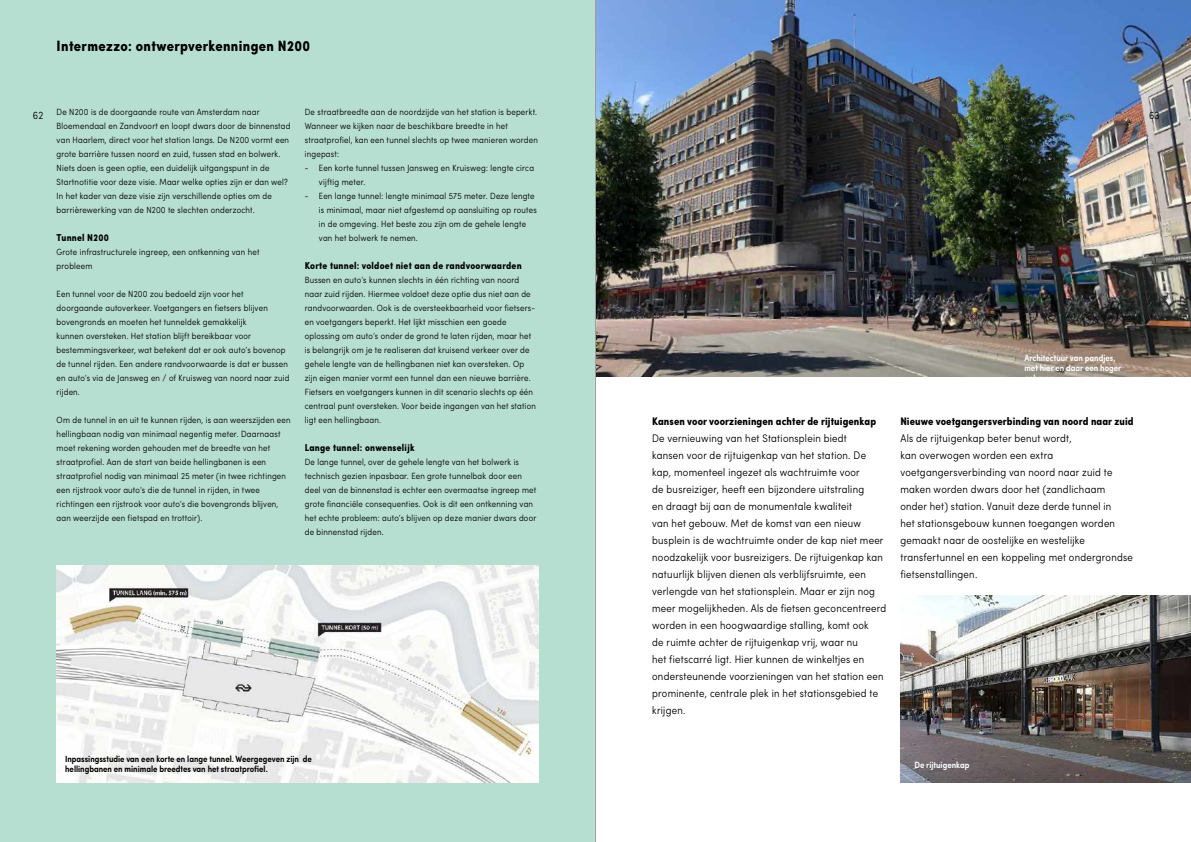
<style>
.page{position:relative;width:1191px;height:842px;background:#fff}
.page>*{position:absolute;margin:0;border:0;box-sizing:border-box;transform-origin:0 0}
.t1{font:700 condensed 15px "Sofia Pro";letter-spacing:.025em;color:#000}
.t2{font:300 condensed 11px/17px "Sofia Pro";letter-spacing:.025em;color:#000}
.t3{font:700 condensed 11px "Sofia Pro";letter-spacing:.01em;color:#000}
.t4{font:700 condensed 10px "Sofia Pro";letter-spacing:.025em;color:#000}
.t5{font:300 condensed 9px/14px "Sofia Pro";letter-spacing:.025em;color:#000}
.t6{font:600 condensed 9px/10px "Sofia Pro";color:#000}
.t7{font:600 condensed 9px/10px "Sofia Pro";color:#fff}
</style>
<div class="page">
<img style="left:596px;top:0;width:595px;height:377px">
<img style="left:900px;top:595px;width:291px;height:187px">
<div style="left:0;top:0;width:596px;height:842px;background:#b7dfd1"></div>
<img style="left:57px;top:565px;width:482px;height:217px">
<hr style="left:595px;top:0;width:1px;height:842px;background:#9c9e9f">
<h1 class="t1" style="left:57px;top:36px;width:255px">Intermezzo: ontwerpverkenningen N200</h1>
<p class="t5" style="left:57px;top:105px;width:235px">De N200 is de doorgaande route van Amsterdam naar Bloemendaal en Zandvoort en loopt dwars door de binnenstad van Haarlem, direct voor het station langs. De N200 vormt een grote barrière tussen noord en zuid, tussen stad en bolwerk.<br>Niets doen is geen optie, een duidelijk uitgangspunt in de Startnotitie voor deze visie. Maar welke opties zijn er dan wel?<br>In het kader van deze visie zijn verschillende opties om de barrièrewerking van de N200 te slechten onderzocht.</p>
<p class="t4" style="left:57px;top:231px;width:54px">Tunnel N200</p>
<p class="t5" style="left:57px;top:245px;width:204px">Grote infrastructurele ingreep, een ontkenning van het probleem</p>
<p class="t5" style="left:57px;top:287px;width:234px">Een tunnel voor de N200 zou bedoeld zijn voor het doorgaande autoverkeer. Voetgangers en fietsers blijven bovengronds en moeten het tunneldek gemakkelijk<br>kunnen oversteken. Het station blijft bereikbaar voor bestemmingsverkeer, wat betekent dat er ook auto’s bovenop de tunnel rijden. Een andere randvoorwaarde is dat er bussen en auto’s via de Jansweg en / of Kruisweg van noord naar zuid rijden.</p>
<p class="t5" style="left:57px;top:413px;width:235px">Om de tunnel in en uit te kunnen rijden, is aan weerszijden een hellingbaan nodig van minimaal negentig meter. Daarnaast moet rekening worden gehouden met de breedte van het straatprofiel. Aan de start van beide hellingbanen is een straatprofiel nodig van minimaal 25 meter (in twee richtingen een rijstrook voor auto’s die de tunnel in rijden, in twee richtingen een rijstrook voor auto’s die bovengronds blijven, aan weerzijde een fietspad en trottoir).</p>
<p class="t5" style="left:305px;top:105px;width:234px">De straatbreedte aan de noordzijde van het station is beperkt.<br>Wanneer we kijken naar de beschikbare breedte in het straatprofiel, kan een tunnel slechts op twee manieren worden ingepast:</p>
<p class="t5" style="left:319px;top:161px;width:217px;text-indent:-14px">- Een korte tunnel tussen Jansweg en Kruisweg: lengte circa vijftig meter.</p>
<p class="t5" style="left:319px;top:189px;width:219px;text-indent:-14px">- Een lange tunnel: lengte minimaal 575 meter. Deze lengte is minimaal, maar niet afgestemd op aansluiting op routes in de omgeving. Het beste zou zijn om de gehele lengte van het bolwerk te nemen.</p>
<p class="t4" style="left:305px;top:259px;width:218px">Korte tunnel: voldoet niet aan de randvoorwaarden</p>
<p class="t5" style="left:305px;top:273px;width:233px">Bussen en auto’s kunnen slechts in één richting van noord naar zuid rijden. Hiermee voldoet deze optie dus niet aan de randvoorwaarden. Ook is de oversteekbaarheid voor fietsers&shy;en voetgangers beperkt. Het lijkt misschien een goede oplossing om auto’s onder de grond te laten rijden, maar het is belangrijk om je te realiseren dat kruisend verkeer over de gehele lengte van de hellingbanen niet kan oversteken. Op zijn eigen manier vormt een tunnel dan een nieuwe barrière.<br>Fietsers en voetgangers kunnen in dit scenario slechts op één centraal punt oversteken. Voor beide ingangen van het station ligt een hellingbaan.</p>
<p class="t4" style="left:305px;top:441px;width:111px">Lange tunnel: onwenselijk</p>
<p class="t5" style="left:305px;top:455px;width:233px">De lange tunnel, over de gehele lengte van het bolwerk is technisch gezien inpasbaar. Een grote tunnelbak door een deel van de binnenstad is echter een overmaatse ingreep met grote financiële consequenties. Ook is dit een ontkenning van het echte probleem: auto’s blijven op deze manier dwars door de binnenstad rijden.</p>
<p class="t2" style="left:33px;top:107px;width:12px">62</p>
<p class="t2" style="left:1149px;top:107px;width:12px">63</p>
<p class="t7" style="left:1024px;top:353px;width:98px">Architectuur van pandjes, met hier en daar een hoger gebouw</p>
<p class="t3" style="left:900px;top:414px;width:235px">Nieuwe voetgangersverbinding van noord naar zuid</p>
<p class="t2" style="left:900px;top:430px;width:234px">Als de rijtuigenkap beter benut wordt,<br>kan overwogen worden een extra voetgangersverbinding van noord naar zuid te maken worden dwars door het (zandlichaam onder het) station. Vanuit deze derde tunnel in<br>het stationsgebouw kunnen toegangen worden gemaakt naar de oostelijke en westelijke transfertunnel en een koppeling met ondergrondse fietsenstallingen.</p>
<p class="t3" style="left:652px;top:414px;width:225px">Kansen voor voorzieningen achter de rijtuigenkap</p>
<p class="t2" style="left:652px;top:430px;width:235px">De vernieuwing van het Stationsplein biedt<br>kansen voor de rijtuigenkap van het station. De kap, momenteel ingezet als wachtruimte voor<br>de busreiziger, heeft een bijzondere uitstraling<br>en draagt bij aan de monumentale kwaliteit<br>van het gebouw. Met de komst van een nieuw busplein is de wachtruimte onder de kap niet meer noodzakelijk voor busreizigers. De rijtuigenkap kan natuurlijk blijven dienen als verblijfsruimte, een verlengde van het stationsplein. Maar er zijn nog meer mogelijkheden. Als de fietsen geconcentreerd worden in een hoogwaardige stalling, komt ook<br>de ruimte achter de rijtuigenkap vrij, waar nu<br>het fietscarré ligt. Hier kunnen de winkeltjes en ondersteunende voorzieningen van het station een prominente, centrale plek in het stationsgebied te krijgen.</p>
<p class="t6" style="left:65px;top:754px;width:248px">Inpassingsstudie van een korte en lange tunnel. Weergegeven zijn de hellingbanen en minimale breedtes van het straatprofiel.</p>
<p class="t7" style="left:914px;top:760px;width:56px">De rijtuigenkap</p>
</div>
